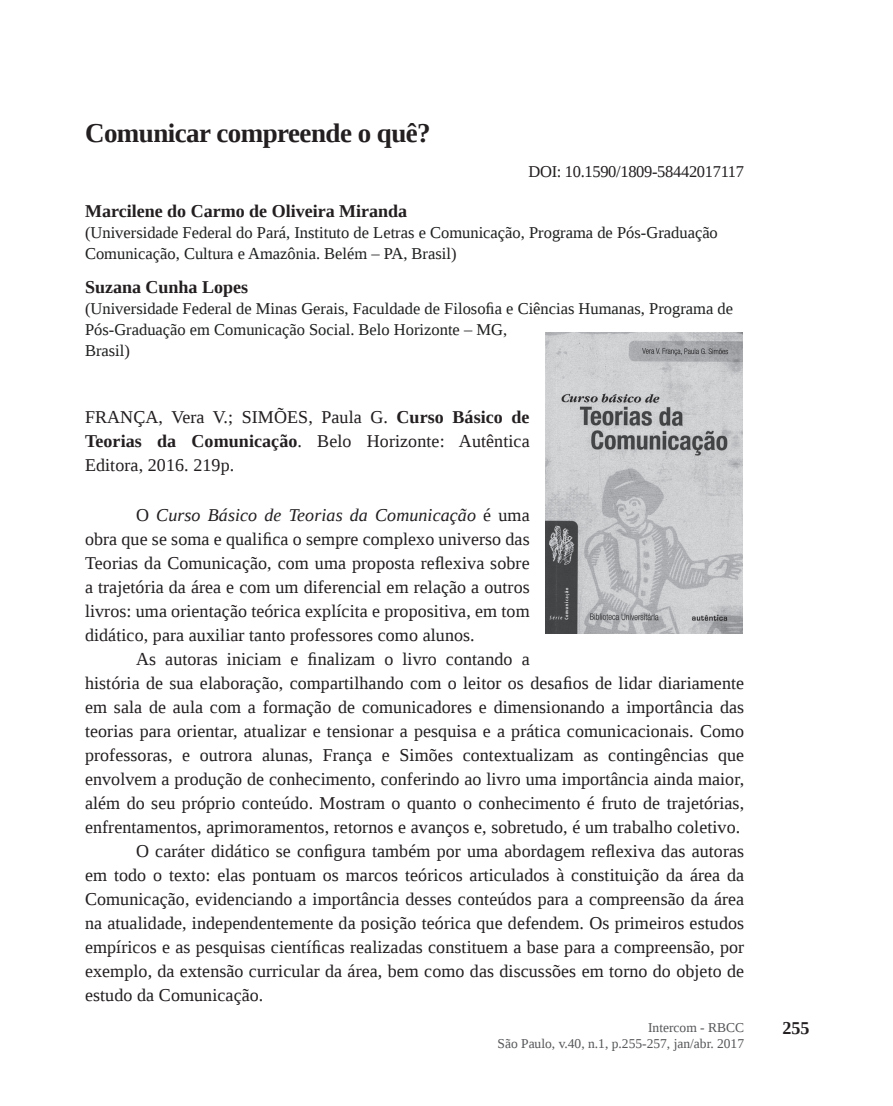
<style>
.page{position:relative;width:893px;height:1106px;background:#fff}
.page>*{position:absolute;margin:0;border:0;box-sizing:border-box;transform-origin:0 0}
.t1{font:700 27px "Liberation Serif";letter-spacing:-.02em;color:#231f20}
.t2{font:18px/24px "Liberation Serif";letter-spacing:.005em;color:#231f20;text-align:justify}
.t3{font:700 18px "Liberation Serif";color:#231f20}
.t4{font:16.5px/21px "Liberation Serif";color:#1f2020}
.t5{font:16.5px "Liberation Serif";letter-spacing:-.02em;color:#231f20}
.t6{font:13.5px "Liberation Serif";color:#57585a}
.s1{color:#231f20}
.s2{font-weight:700}
.s3{font-style:italic}
</style>
<div class="page">
<img style="left:545px;top:332px;width:197px;height:302px">
<h1 class="t1" style="left:85px;top:114px;width:347px">Comunicar compreende o quê?</h1>
<p class="t5" style="left:528px;top:161px;width:217px">DOI: 10.1590/1809-58442017117</p>
<p class="t3" style="left:85px;top:199px;width:324px">Marcilene do Carmo de Oliveira Miranda</p>
<p class="t4" style="left:85px;top:222px;width:634px"><span class="s1">(</span>Universidade Federal do Pará, Instituto de Letras e Comunicação, Programa de Pós-Graduação<br>Comunicação, Cultura e Amazônia. Belém – PA, Brasil<span class="s1">)</span></p>
<p class="t3" style="left:85px;top:274px;width:165px">Suzana Cunha Lopes</p>
<p class="t4" style="left:85px;top:297px;width:649px"><span class="s1">(</span>Universidade Federal de Minas Gerais, Faculdade de Filosofia e Ciências Humanas, Programa de<br>Pós-Graduação em Comunicação Social. Belo Horizonte – MG,<br>Brasil<span class="s1">)</span></p>
<p class="t2" style="left:85px;top:405px;width:446px">FRANÇA, Vera V.; SIMÕES, Paula G. <span class="s2">Curso Básico de Teorias da Comunicação</span>. Belo Horizonte: Autêntica Editora, 2016. 219p.</p>
<p class="t2" style="left:85px;top:502px;width:446px;text-indent:51px">O <span class="s3">Curso Básico de Teorias da Comunicação</span> é uma obra que se soma e qualifica o sempre complexo universo das Teorias da Comunicação, com uma proposta reflexiva sobre a trajetória da área e com um diferencial em relação a outros livros: uma orientação teórica explícita e propositiva, em tom didático, para auxiliar tanto professores como alunos.</p>
<p class="t2" style="left:136px;top:646px;width:395px">As autoras iniciam e finalizam o livro contando a</p>
<p class="t2" style="left:85px;top:670px;width:661px">história de sua elaboração, compartilhando com o leitor os desafios de lidar diariamente</p>
<p class="t2" style="left:85px;top:694px;width:661px">em sala de aula com a formação de comunicadores e dimensionando a importância das</p>
<p class="t2" style="left:85px;top:718px;width:661px">teorias para orientar, atualizar e tensionar a pesquisa e a prática comunicacionais. Como</p>
<p class="t2" style="left:85px;top:742px;width:661px">professoras, e outrora alunas, França e Simões contextualizam as contingências que</p>
<p class="t2" style="left:85px;top:766px;width:661px">envolvem a produção de conhecimento, conferindo ao livro uma importância ainda maior,</p>
<p class="t2" style="left:85px;top:790px;width:661px">além do seu próprio conteúdo. Mostram o quanto o conhecimento é fruto de trajetórias,</p>
<p class="t2" style="left:85px;top:814px;width:657px">enfrentamentos, aprimoramentos, retornos e avanços e, sobretudo, é um trabalho coletivo.</p>
<p class="t2" style="left:136px;top:838px;width:610px">O caráter didático se configura também por uma abordagem reflexiva das autoras</p>
<p class="t2" style="left:85px;top:862px;width:661px">em todo o texto: elas pontuam os marcos teóricos articulados à constituição da área da</p>
<p class="t2" style="left:85px;top:886px;width:661px">Comunicação, evidenciando a importância desses conteúdos para a compreensão da área</p>
<p class="t2" style="left:85px;top:910px;width:661px">na atualidade, independentemente da posição teórica que defendem. Os primeiros estudos</p>
<p class="t2" style="left:85px;top:934px;width:661px">empíricos e as pesquisas científicas realizadas constituem a base para a compreensão, por</p>
<p class="t2" style="left:85px;top:958px;width:661px">exemplo, da extensão curricular da área, bem como das discussões em torno do objeto de</p>
<p class="t2" style="left:85px;top:982px;width:180px">estudo da Comunicação.</p>
<p class="t6" style="left:648px;top:1018px;width:97px">Intercom - RBCC</p>
<p class="t3" style="left:782px;top:1016px;width:28px">255</p>
<p class="t6" style="left:497px;top:1034px;width:248px">São Paulo, v.40, n.1, p.255-257, jan/abr. 2017</p>
</div>
